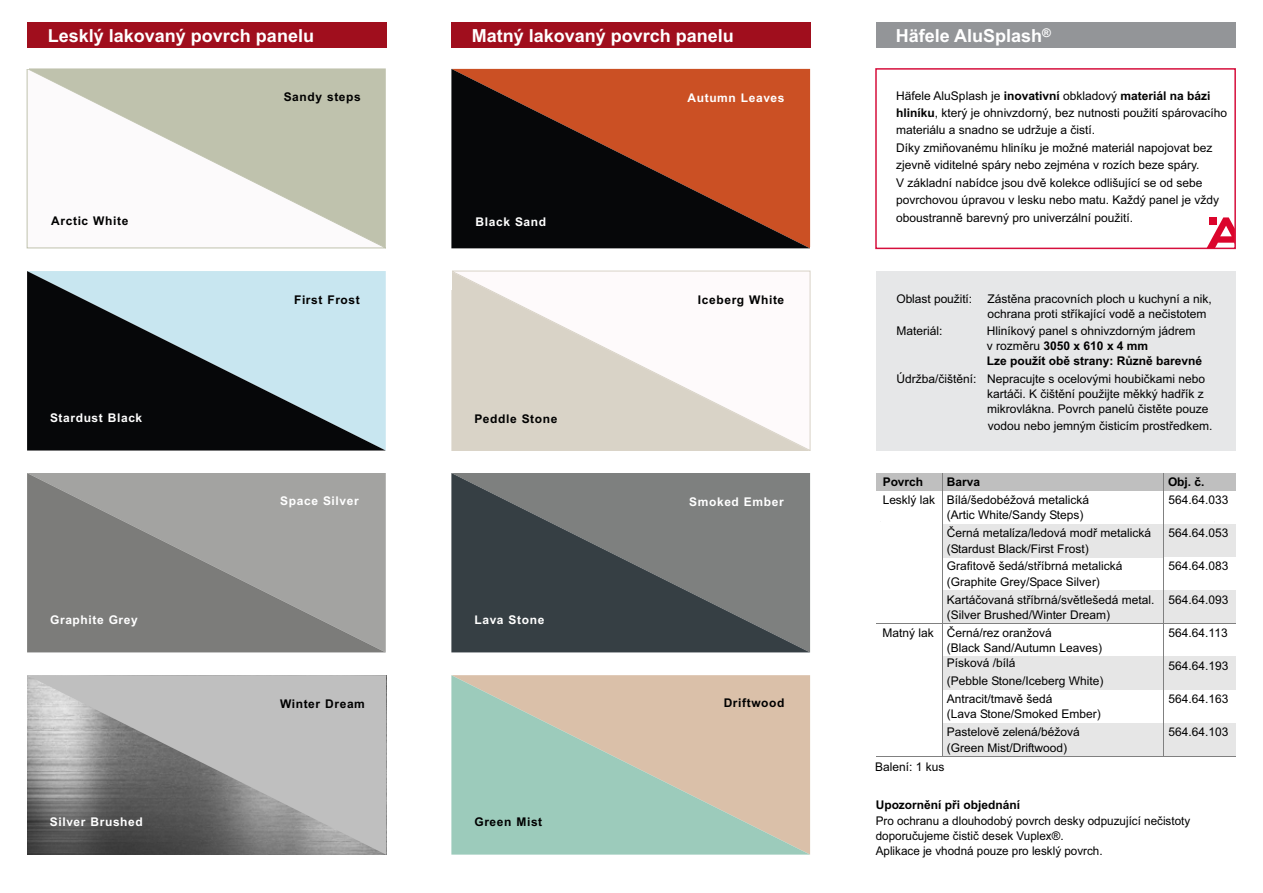
<style>
.page{position:relative;width:1263px;height:893px;background:#fff}
.page>*{position:absolute;margin:0;border:0;box-sizing:border-box;transform-origin:0 0}
.t1{font:700 18px "Arial";color:#fff}
.t2{font:12px/17.4px "Arial";color:#000}
.t3{font:700 12px/15px "Arial";color:#000}
.t4{font:700 12px "Arial";letter-spacing:.05em;color:#000}
.t5{font:700 12px "Arial";letter-spacing:.05em;color:#fff}
.s1{font-weight:700}
.s2{font-weight:400}
</style>
<div class="page">
<svg style="left:26px;top:68px;width:360px;height:181px"></svg>
<svg style="left:27px;top:271px;width:359px;height:179px;background:#67767c"></svg>
<svg style="left:27px;top:473px;width:359px;height:179px;background:#8f8f8d"></svg>
<svg style="left:27px;top:675px;width:359px;height:180px;background:#9d9d9d"></svg>
<div style="left:876px;top:473px;width:327px;height:18px;background:#bfbfbf"></div>
<div style="left:451px;top:22px;width:359px;height:25px;background:#a00e1d"></div>
<div style="left:27px;top:22px;width:359px;height:25px;background:#a00e1d"></div>
<div style="left:876px;top:22px;width:359px;height:25px;background:#939598"></div>
<div style="left:875px;top:68px;width:361px;height:181px;border:2px solid #d60f3c"></div>
<svg style="left:1206px;top:217px;width:29px;height:31px"></svg>
<div style="left:876px;top:271px;width:359px;height:179px;background:#e6e7e8"></div>
<div style="left:1164px;top:473px;width:71px;height:18px;background:#bfbfbf"></div>
<div style="left:942px;top:524px;width:261px;height:33px;background:#e6e6e6"></div>
<div style="left:1164px;top:524px;width:71px;height:33px;background:#e6e6e6"></div>
<div style="left:942px;top:590px;width:261px;height:34px;background:#e6e6e6"></div>
<div style="left:1164px;top:590px;width:71px;height:34px;background:#e6e6e6"></div>
<div style="left:942px;top:657px;width:261px;height:33px;background:#e6e6e6"></div>
<div style="left:1164px;top:657px;width:71px;height:33px;background:#e6e6e6"></div>
<div style="left:942px;top:723px;width:261px;height:33px;background:#e6e6e6"></div>
<div style="left:1164px;top:723px;width:71px;height:33px;background:#e6e6e6"></div>
<hr style="left:942px;top:473px;width:1px;height:284px;background:#808080">
<hr style="left:1164px;top:473px;width:1px;height:284px;background:#808080">
<hr style="left:876px;top:623px;width:359px;height:1px;background:#808080">
<hr style="left:876px;top:756px;width:359px;height:1px;background:#808080">
<svg style="left:451px;top:69px;width:359px;height:179px;background:#682b17"></svg>
<svg style="left:451px;top:271px;width:359px;height:180px;fill:#ded9cf"></svg>
<svg style="left:451px;top:473px;width:359px;height:179px;background:#5a5f61"></svg>
<svg style="left:451px;top:675px;width:359px;height:180px;background:#bbc5b2"></svg>
<h1 class="t1" style="left:48px;top:23px;width:268px">Lesklý lakovaný povrch panelu</h1>
<h1 class="t1" style="left:472px;top:23px;width:264px">Matný lakovaný povrch panelu</h1>
<p class="t4" style="left:284px;top:89px;width:79px">Sandy steps</p>
<p class="t5" style="left:687px;top:89px;width:98px">Autumn Leaves</p>
<p class="t4" style="left:51px;top:213px;width:79px">Arctic White</p>
<p class="t5" style="left:476px;top:213px;width:72px">Black Sand</p>
<p class="t4" style="left:294px;top:291px;width:67px">First Frost</p>
<p class="t4" style="left:698px;top:291px;width:88px">Iceberg White</p>
<p class="t5" style="left:50px;top:409px;width:94px">Stardust Black</p>
<p class="t4" style="left:474px;top:410px;width:85px">Peddle Stone</p>
<p class="t5" style="left:280px;top:493px;width:80px">Space Silver</p>
<p class="t5" style="left:689px;top:493px;width:96px">Smoked Ember</p>
<p class="t5" style="left:50px;top:611px;width:89px">Graphite Grey</p>
<p class="t5" style="left:474px;top:612px;width:71px">Lava Stone</p>
<p class="t4" style="left:280px;top:695px;width:86px">Winter Dream</p>
<p class="t4" style="left:724px;top:695px;width:62px">Driftwood</p>
<p class="t5" style="left:50px;top:814px;width:94px">Silver Brushed</p>
<p class="t4" style="left:474px;top:813px;width:69px">Green Mist</p>
<h1 class="t1" style="left:896px;top:23px;width:157px">Häfele AluSplash<sup>®</sup></h1>
<p class="t2" style="left:896px;top:87px;width:332px">Häfele AluSplash je <span class="s1">inovativní</span> obkladový <span class="s1">materiál na bázi hliníku</span>, který je ohnivzdorný, bez nutnosti použití spárovacího materiálu a snadno se udržuje a čistí.<br>Díky zmiňovanému hliníku je možné materiál napojovat bez zjevně viditelné spáry nebo zejména v rozích beze spáry.<br>V základní nabídce jsou dvě kolekce odlišující se od sebe povrchovou úpravou v lesku nebo matu. Každý panel je vždy oboustranně barevný pro univerzální použití.</p>
<p class="t2" style="left:896px;top:290px;width:77px">Oblast použití:</p>
<p class="t2" style="left:987px;top:291px;width:226px;line-height:15px">Zástěna pracovních ploch u kuchyní a nik, ochrana proti stříkající vodě a nečistotem</p>
<p class="t2" style="left:896px;top:322px;width:48px">Materiál:</p>
<p class="t3" style="left:987px;top:324px;width:217px"><span class="s2">Hliníkový panel s ohnivzdorným jádrem v rozměru</span> 3050 x 610 x 4 mm<br>Lze použít obě strany: Různě barevné</p>
<p class="t2" style="left:987px;top:371px;width:223px;line-height:15px;text-indent:-90px">Údržba/čištění: Nepracujte s ocelovými houbičkami nebo kartáči. K čištění použijte měkký hadřík z mikrovlákna. Povrch panelů čistěte pouze</p>
<p class="t2" style="left:988px;top:417px;width:226px">vodou nebo jemným čisticím prostředkem.</p>
<p class="t4" style="left:883px;top:473px;width:42px">Povrch</p>
<p class="t4" style="left:947px;top:473px;width:35px">Barva</p>
<p class="t4" style="left:1168px;top:473px;width:38px">Obj. č.</p>
<p class="t2" style="left:947px;top:492px;width:144px;line-height:15.3px;text-indent:-64px">Lesklý lak Bílá/šedobéžová metalická (Artic White/Sandy Steps)</p>
<p class="t2" style="left:1168px;top:491px;width:62px">564.64.033</p>
<p class="t2" style="left:947px;top:525px;width:206px;line-height:15.3px">Černá metalíza/ledová modř metalická (Stardust Black/First Frost)</p>
<p class="t2" style="left:1168px;top:524px;width:62px">564.64.053</p>
<p class="t2" style="left:947px;top:558px;width:177px;line-height:15.3px">Grafitově šedá/stříbrná metalická (Graphite Grey/Space Silver)</p>
<p class="t2" style="left:1168px;top:557px;width:62px">564.64.083</p>
<p class="t2" style="left:947px;top:592px;width:209px;line-height:15.3px">Kartáčovaná stříbrná/světlešedá metal. (Silver Brushed/Winter Dream)</p>
<p class="t2" style="left:1168px;top:591px;width:62px">564.64.093</p>
<p class="t2" style="left:947px;top:625px;width:157px;line-height:15.3px;text-indent:-64px">Matný lak Černá/rez oranžová<br>(Black Sand/Autumn Leaves)</p>
<p class="t2" style="left:1168px;top:624px;width:61px">564.64.113</p>
<p class="t2" style="left:947px;top:654px;width:158px;line-height:18px">Písková /bílá<br>(Pebble Stone/Iceberg White)</p>
<p class="t2" style="left:1168px;top:657px;width:62px">564.64.193</p>
<p class="t2" style="left:947px;top:691px;width:155px;line-height:15.3px">Antracit/tmavě šedá<br>(Lava Stone/Smoked Ember)</p>
<p class="t2" style="left:1168px;top:690px;width:62px">564.64.163</p>
<p class="t2" style="left:947px;top:724px;width:135px;line-height:15.1px">Pastelově zelená/béžová (Green Mist/Driftwood)</p>
<p class="t2" style="left:1168px;top:723px;width:62px">564.64.103</p>
<p class="t2" style="left:875px;top:758px;width:71px">Balení: 1 kus</p>
<p class="t3" style="left:876px;top:798px;width:146px">Upozornění při objednání</p>
<p class="t2" style="left:876px;top:813px;width:316px;line-height:15px">Pro ochranu a dlouhodobý povrch desky odpuzující nečistoty doporučujeme čistič desek Vuplex®.<br>Aplikace je vhodná pouze pro lesklý povrch.</p>
</div>
